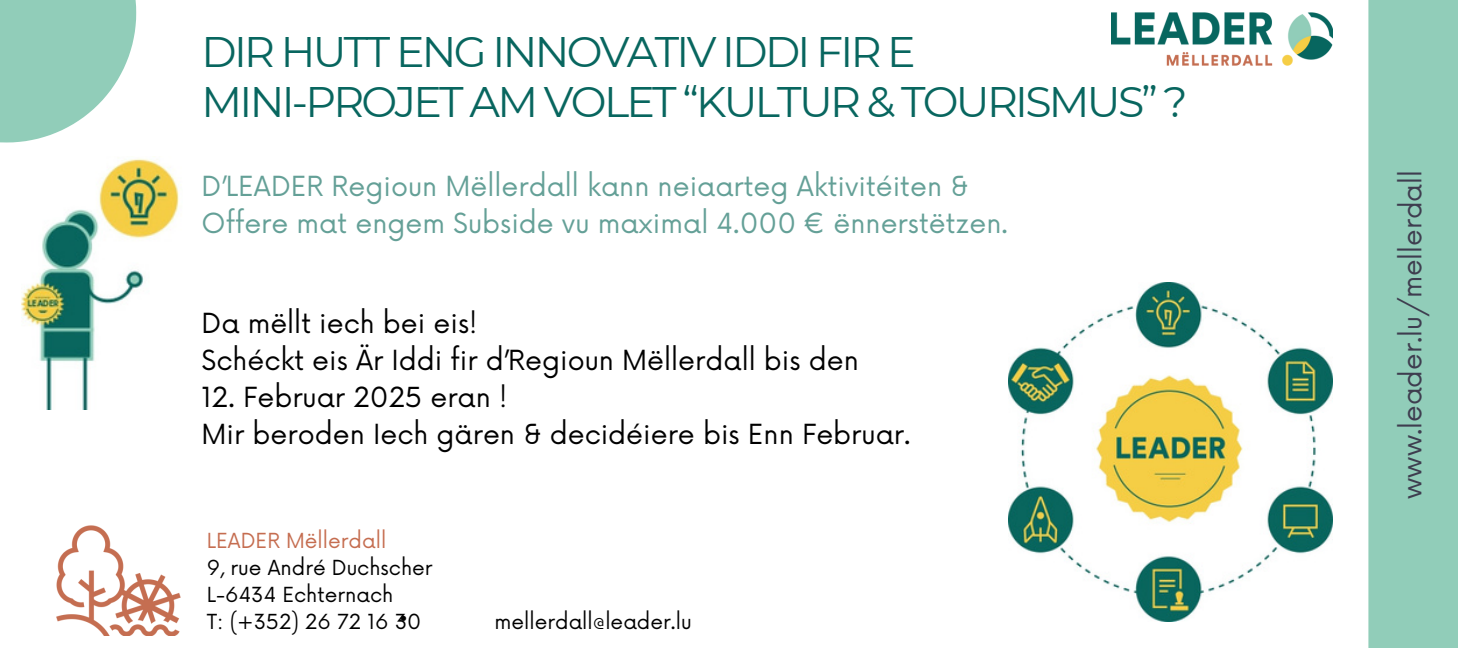
<style>
.page{position:relative;width:1458px;height:648px;background:#fff}
.page>*{position:absolute;margin:0;border:0;box-sizing:border-box;transform-origin:0 0}
.t1{font:42.75px/50.6px "Montserrat";letter-spacing:-.065em;color:#08665f}
.t2{font:27px/37.1px "Now";color:#000}
.t3{font:27px/37.1px "Now";color:#64a097}
.t4{font:700 27px "Montserrat";color:#000}
.t5{font:26.32px "Now";color:#3e3d4f}
.t6{font:20.25px "Now";color:#000}
.t7{font:20.25px "Now";color:#c56d50}
</style>
<div class="page">
<img style="left:22px;top:158px;width:157px;height:251px">
<img style="left:1008px;top:282px;width:324px;height:340px">
<img style="left:1112px;top:13px;width:221px;height:52px">
<img style="left:57px;top:525px;width:124px;height:110px">
<svg style="left:0;top:0;width:136px;height:142px"></svg>
<div style="left:1369px;top:0;width:89px;height:648px;background:#91cdb9"></div>
<p class="t1" style="left:202px;top:26px;width:988px">DIR HUTT ENG INNOVATIV IDDI FIR E<br>MINI-PROJET AM VOLET “KULTUR &amp; TOURISMUS” ?</p>
<p class="t3" style="left:202px;top:169px;width:808px">D’LEADER Regioun Mëllerdall kann neiaarteg Aktivitéiten &amp;<br>Offere mat engem Subside vu maximal 4.000 € ënnerstëtzen.</p>
<p class="t5" style="left:1397px;top:499px;width:330px;rotate:-90deg">www.leader.lu/mellerdall</p>
<p class="t2" style="left:202px;top:306px;width:659px">Da mëllt iech bei eis!<br>Schéckt eis Är Iddi fir d’Regioun Mëllerdall bis den</p>
<p class="t2" style="left:202px;top:380px;width:710px">12. Februar 2025 eran !<br>Mir beroden Iech gären &amp; decidéiere bis Enn Februar.</p>
<h1 class="t7" style="left:207px;top:529px;width:181px">LEADER Mëllerdall</h1>
<h2 class="t6" style="left:207px;top:556px;width:227px">9, rue André Duchscher</h2>
<h2 class="t6" style="left:207px;top:583px;width:188px">L-6434 Echternach</h2>
<p class="t6" style="left:207px;top:610px;width:216px">T: (+352) 26 72 16 30</p>
<p class="t4" style="left:399px;top:600px;width:10px">·</p>
<p class="t6" style="left:495px;top:610px;width:199px">mellerdall@leader.lu</p>
</div>
